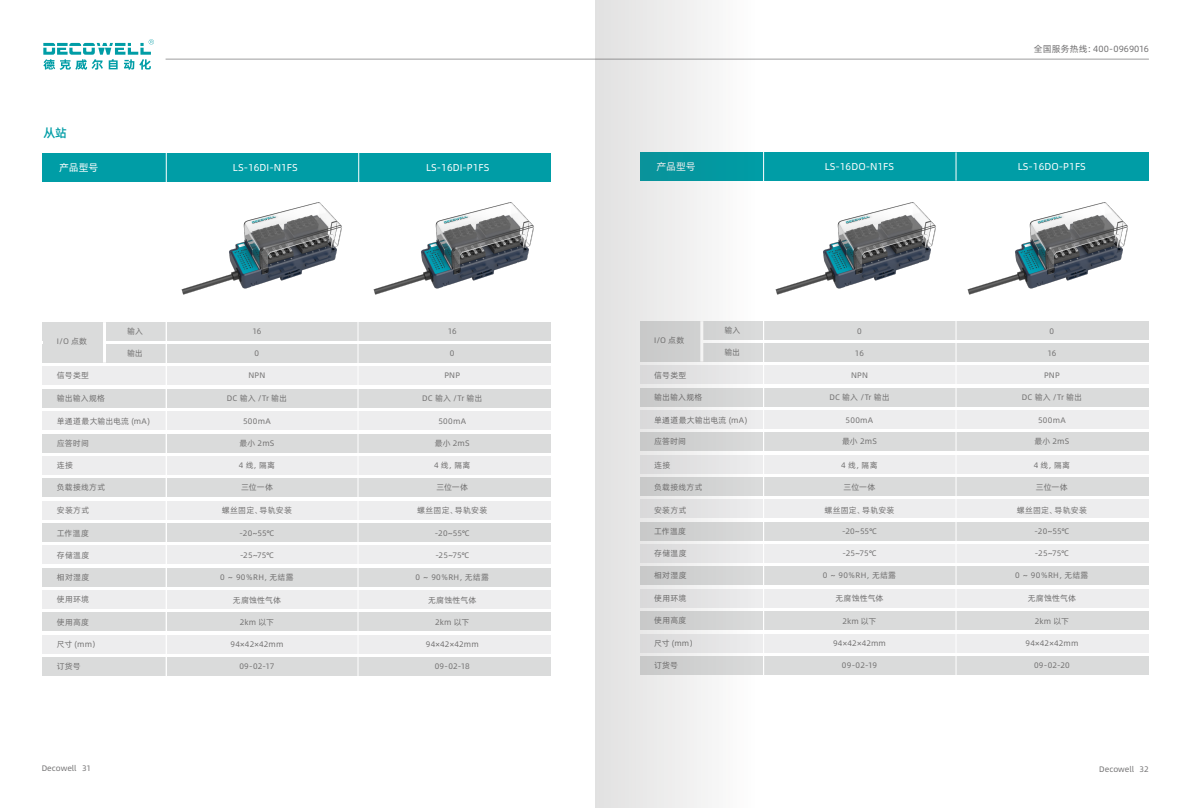
<style>
.page{position:relative;width:1191px;height:808px;background:#fff}
.page>*{position:absolute;margin:0;border:0;box-sizing:border-box;transform-origin:0 0}
.t1{font:12px "Alibaba Pu Hui Ti M";color:#009da6}
.t2{font:10px "Alibaba Pu Hui Ti R";color:#fff}
.t3{font:9px "Alibaba Pu Hui Ti R";letter-spacing:.005em;color:#717071}
.t4{font:8px "Alibaba Pu Hui Ti R";letter-spacing:.02em;color:#727171}
.t5{font:8px "Alibaba Pu Hui Ti R";letter-spacing:-.005em;color:#717071}
</style>
<div class="page">
<svg style="left:43px;top:39px;width:111px;height:31px"></svg>
<hr style="left:166px;top:59px;width:982px;height:1px;background:#9d9d9e">
<div style="left:640px;top:321px;width:508px;height:18px;background:#dadbdb"></div>
<div style="left:640px;top:343px;width:508px;height:19px;background:#dadbdb"></div>
<div style="left:640px;top:152px;width:508px;height:29px;background:#009da6"></div>
<div style="left:640px;top:410px;width:508px;height:18px;background:#ededee"></div>
<div style="left:640px;top:366px;width:508px;height:18px;background:#ededee"></div>
<div style="left:640px;top:388px;width:508px;height:18px;background:#dadbdb"></div>
<div style="left:640px;top:544px;width:508px;height:19px;background:#ededee"></div>
<div style="left:640px;top:433px;width:508px;height:18px;background:#dadbdb"></div>
<div style="left:640px;top:455px;width:508px;height:18px;background:#ededee"></div>
<div style="left:640px;top:477px;width:508px;height:19px;background:#dadbdb"></div>
<div style="left:640px;top:500px;width:508px;height:18px;background:#ededee"></div>
<div style="left:640px;top:522px;width:508px;height:18px;background:#dadbdb"></div>
<div style="left:640px;top:567px;width:508px;height:18px;background:#dadbdb"></div>
<div style="left:640px;top:589px;width:508px;height:18px;background:#ededee"></div>
<div style="left:640px;top:612px;width:508px;height:18px;background:#dadbdb"></div>
<div style="left:640px;top:634px;width:508px;height:18px;background:#ededee"></div>
<div style="left:640px;top:656px;width:508px;height:18px;background:#dadbdb"></div>
<svg style="left:955px;top:152px;width:1px;height:29px"></svg>
<hr style="left:763px;top:152px;width:1px;height:30px;background:#fff">
<hr style="left:763px;top:319px;width:1px;height:400px;background:#fff">
<hr style="left:955px;top:319px;width:1px;height:400px;background:#fff">
<div style="left:43px;top:322px;width:508px;height:18px;background:#dadbdb"></div>
<div style="left:43px;top:344px;width:508px;height:19px;background:#dadbdb"></div>
<div style="left:43px;top:322px;width:61px;height:41px;background:#dadbdb"></div>
<div style="left:43px;top:153px;width:508px;height:29px;background:#009da6"></div>
<div style="left:43px;top:412px;width:508px;height:18px;background:#ededee"></div>
<div style="left:43px;top:367px;width:508px;height:18px;background:#ededee"></div>
<div style="left:43px;top:389px;width:508px;height:18px;background:#dadbdb"></div>
<div style="left:43px;top:546px;width:508px;height:18px;background:#ededee"></div>
<div style="left:43px;top:434px;width:508px;height:18px;background:#dadbdb"></div>
<div style="left:43px;top:456px;width:508px;height:18px;background:#ededee"></div>
<div style="left:43px;top:479px;width:508px;height:18px;background:#dadbdb"></div>
<div style="left:43px;top:501px;width:508px;height:18px;background:#ededee"></div>
<div style="left:43px;top:523px;width:508px;height:18px;background:#dadbdb"></div>
<div style="left:43px;top:568px;width:508px;height:18px;background:#dadbdb"></div>
<div style="left:43px;top:590px;width:508px;height:18px;background:#ededee"></div>
<div style="left:43px;top:613px;width:508px;height:18px;background:#dadbdb"></div>
<div style="left:43px;top:635px;width:508px;height:18px;background:#ededee"></div>
<div style="left:43px;top:657px;width:508px;height:19px;background:#dadbdb"></div>
<hr style="left:166px;top:153px;width:1px;height:30px;background:#fff">
<hr style="left:103px;top:322px;width:3px;height:41px;background:#fff">
<hr style="left:166px;top:320px;width:1px;height:400px;background:#fff">
<hr style="left:358px;top:153px;width:1px;height:31px;background:#fff">
<hr style="left:357px;top:320px;width:1px;height:400px;background:#fff">
<svg style="left:595px;top:0;width:162px;height:808px"></svg>
<img style="left:181px;top:202px;width:161px;height:93px">
<img style="left:373px;top:202px;width:161px;height:93px">
<img style="left:775px;top:202px;width:161px;height:93px">
<img style="left:967px;top:202px;width:161px;height:93px">
<h1 class="t1" style="left:43px;top:123px;width:25px">从站</h1>
<p class="t2" style="left:59px;top:160px;width:41px">产品型号</p>
<p class="t2" style="left:426px;top:160px;width:65px">LS-16DI-P1FS</p>
<p class="t2" style="left:233px;top:160px;width:66px">LS-16DI-N1FS</p>
<p class="t3" style="left:1034px;top:42px;width:117px">全国服务热线：400-0969016</p>
<p class="t2" style="left:656px;top:159px;width:41px">产品型号</p>
<p class="t2" style="left:824px;top:159px;width:71px">LS-16DO-N1FS</p>
<p class="t2" style="left:1017px;top:159px;width:70px">LS-16DO-P1FS</p>
<p class="t4" style="left:57px;top:336px;width:32px">I/O 点数</p>
<p class="t4" style="left:127px;top:325px;width:17px">输入</p>
<p class="t4" style="left:127px;top:347px;width:17px">输出</p>
<p class="t4" style="left:252px;top:325px;width:10px">16</p>
<p class="t4" style="left:255px;top:347px;width:6px">0</p>
<p class="t4" style="left:448px;top:325px;width:10px">16</p>
<p class="t4" style="left:450px;top:347px;width:6px">0</p>
<p class="t4" style="left:654px;top:334px;width:32px">I/O 点数</p>
<p class="t4" style="left:724px;top:324px;width:17px">输入</p>
<p class="t4" style="left:724px;top:346px;width:17px">输出</p>
<p class="t4" style="left:654px;top:369px;width:34px">信号类型</p>
<p class="t4" style="left:57px;top:370px;width:34px">信号类型</p>
<p class="t4" style="left:248px;top:370px;width:18px">NPN</p>
<p class="t4" style="left:243px;top:415px;width:29px">500mA</p>
<p class="t4" style="left:444px;top:370px;width:17px">PNP</p>
<p class="t4" style="left:438px;top:415px;width:29px">500mA</p>
<p class="t4" style="left:654px;top:391px;width:50px">输出输入规格</p>
<p class="t4" style="left:57px;top:392px;width:50px">输出输入规格</p>
<p class="t4" style="left:227px;top:392px;width:62px">DC 输入 /Tr 输出</p>
<p class="t4" style="left:422px;top:392px;width:62px">DC 输入 /Tr 输出</p>
<p class="t4" style="left:57px;top:415px;width:95px">单通道最大输出电流 (mA)</p>
<p class="t4" style="left:654px;top:414px;width:95px">单通道最大输出电流 (mA)</p>
<p class="t4" style="left:57px;top:437px;width:33px">应答时间</p>
<p class="t4" style="left:239px;top:437px;width:36px">最小 2mS</p>
<p class="t4" style="left:435px;top:437px;width:36px">最小 2mS</p>
<p class="t4" style="left:654px;top:435px;width:33px">应答时间</p>
<p class="t4" style="left:857px;top:325px;width:6px">0</p>
<p class="t4" style="left:855px;top:347px;width:10px">16</p>
<p class="t4" style="left:851px;top:369px;width:18px">NPN</p>
<p class="t4" style="left:845px;top:414px;width:29px">500mA</p>
<p class="t4" style="left:829px;top:391px;width:62px">DC 输入 /Tr 输出</p>
<p class="t4" style="left:842px;top:435px;width:36px">最小 2mS</p>
<p class="t4" style="left:1049px;top:325px;width:6px">0</p>
<p class="t4" style="left:1047px;top:347px;width:10px">16</p>
<p class="t4" style="left:1044px;top:369px;width:17px">PNP</p>
<p class="t4" style="left:1038px;top:414px;width:29px">500mA</p>
<p class="t4" style="left:1021px;top:391px;width:62px">DC 输入 /Tr 输出</p>
<p class="t4" style="left:1034px;top:435px;width:36px">最小 2mS</p>
<p class="t4" style="left:57px;top:459px;width:18px">连接</p>
<p class="t4" style="left:57px;top:481px;width:50px">负载接线方式</p>
<p class="t4" style="left:239px;top:459px;width:38px">4 线，隔离</p>
<p class="t4" style="left:434px;top:459px;width:38px">4 线，隔离</p>
<p class="t4" style="left:241px;top:481px;width:33px">三位一体</p>
<p class="t4" style="left:436px;top:481px;width:33px">三位一体</p>
<p class="t4" style="left:654px;top:459px;width:18px">连接</p>
<p class="t4" style="left:841px;top:459px;width:38px">4 线，隔离</p>
<p class="t4" style="left:1033px;top:459px;width:38px">4 线，隔离</p>
<p class="t4" style="left:654px;top:481px;width:50px">负载接线方式</p>
<p class="t4" style="left:843px;top:481px;width:33px">三位一体</p>
<p class="t4" style="left:1036px;top:481px;width:33px">三位一体</p>
<p class="t4" style="left:57px;top:504px;width:34px">安装方式</p>
<p class="t4" style="left:222px;top:504px;width:71px">螺丝固定、导轨安装</p>
<p class="t4" style="left:417px;top:504px;width:71px">螺丝固定、导轨安装</p>
<p class="t4" style="left:654px;top:504px;width:34px">安装方式</p>
<p class="t4" style="left:824px;top:504px;width:71px">螺丝固定、导轨安装</p>
<p class="t4" style="left:1017px;top:504px;width:71px">螺丝固定、导轨安装</p>
<p class="t4" style="left:57px;top:527px;width:33px">工作温度</p>
<p class="t4" style="left:57px;top:549px;width:34px">存储温度</p>
<p class="t4" style="left:57px;top:571px;width:34px">相对湿度</p>
<p class="t4" style="left:57px;top:593px;width:34px">使用环境</p>
<p class="t4" style="left:57px;top:616px;width:34px">使用高度</p>
<p class="t4" style="left:240px;top:527px;width:36px">-20~55℃</p>
<p class="t4" style="left:240px;top:549px;width:35px">-25~75℃</p>
<p class="t4" style="left:220px;top:571px;width:75px">0 ～ 90％RH，无结露</p>
<p class="t4" style="left:233px;top:594px;width:49px">无腐蚀性气体</p>
<p class="t4" style="left:240px;top:616px;width:36px">2km 以下</p>
<p class="t4" style="left:435px;top:527px;width:36px">-20~55℃</p>
<p class="t4" style="left:435px;top:549px;width:35px">-25~75℃</p>
<p class="t4" style="left:415px;top:571px;width:75px">0 ～ 90％RH，无结露</p>
<p class="t4" style="left:428px;top:594px;width:49px">无腐蚀性气体</p>
<p class="t4" style="left:435px;top:616px;width:36px">2km 以下</p>
<p class="t4" style="left:654px;top:525px;width:33px">工作温度</p>
<p class="t4" style="left:654px;top:547px;width:34px">存储温度</p>
<p class="t4" style="left:654px;top:569px;width:34px">相对湿度</p>
<p class="t4" style="left:654px;top:592px;width:34px">使用环境</p>
<p class="t4" style="left:654px;top:614px;width:34px">使用高度</p>
<p class="t4" style="left:842px;top:525px;width:36px">-20~55℃</p>
<p class="t4" style="left:842px;top:547px;width:35px">-25~75℃</p>
<p class="t4" style="left:823px;top:569px;width:75px">0 ～ 90％RH，无结露</p>
<p class="t4" style="left:835px;top:593px;width:49px">无腐蚀性气体</p>
<p class="t4" style="left:842px;top:615px;width:36px">2km 以下</p>
<p class="t4" style="left:1034px;top:525px;width:36px">-20~55℃</p>
<p class="t4" style="left:1035px;top:547px;width:35px">-25~75℃</p>
<p class="t4" style="left:1015px;top:569px;width:75px">0 ～ 90％RH，无结露</p>
<p class="t4" style="left:1028px;top:593px;width:49px">无腐蚀性气体</p>
<p class="t4" style="left:1034px;top:615px;width:36px">2km 以下</p>
<p class="t4" style="left:57px;top:638px;width:44px">尺寸 (mm）</p>
<p class="t4" style="left:426px;top:638px;width:54px">94×42×42mm</p>
<p class="t4" style="left:230px;top:638px;width:54px">94×42×42mm</p>
<p class="t4" style="left:654px;top:637px;width:44px">尺寸 (mm）</p>
<p class="t4" style="left:833px;top:637px;width:54px">94×42×42mm</p>
<p class="t4" style="left:1025px;top:637px;width:54px">94×42×42mm</p>
<p class="t4" style="left:57px;top:660px;width:25px">订货号</p>
<p class="t4" style="left:435px;top:660px;width:37px">09-02-18</p>
<p class="t4" style="left:239px;top:660px;width:37px">09-02-17</p>
<p class="t4" style="left:654px;top:659px;width:25px">订货号</p>
<p class="t4" style="left:842px;top:659px;width:37px">09-02-19</p>
<p class="t4" style="left:1034px;top:659px;width:37px">09-02-20</p>
<p class="t5" style="left:42px;top:762px;width:51px">Decowell 31</p>
<p class="t5" style="left:1099px;top:763px;width:51px">Decowell 32</p>
</div>
